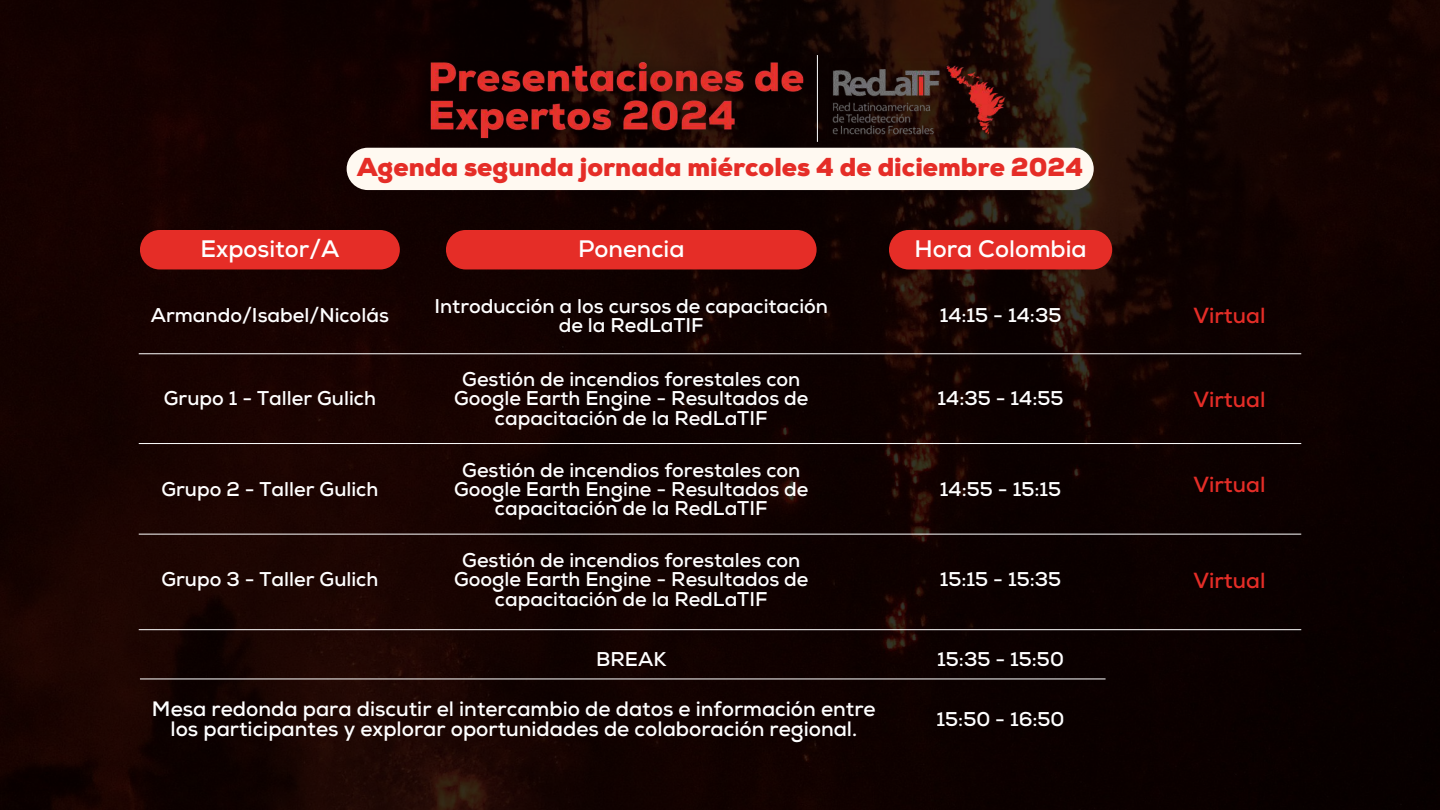
<style>
.page{position:relative;width:1440px;height:810px;background:#fff}
.page>*{position:absolute;margin:0;border:0;box-sizing:border-box;transform-origin:0 0}
.t1{font:900 25.9px "Nexa";color:#e52d27}
.t2{font:700 23.8px "Nexa";color:#fff}
.t3{font:700 21.8px "Nexa";color:#e52d27}
.t4{font:700 20.8px/20.2px "Nexa";color:#fff;text-align:center}
.t5{font:700 19.9px/19.3px "Nexa";color:#fff;text-align:center}
</style>
<div class="page">
<img style="left:0;top:0;width:1440px;height:810px">
<div style="left:140px;top:230px;width:260px;height:39px;background:#e52d27;border-radius:20px"></div>
<div style="left:446px;top:230px;width:371px;height:39px;background:#e52d27;border-radius:20px"></div>
<div style="left:889px;top:230px;width:223px;height:39px;background:#e52d27;border-radius:20px"></div>
<hr style="left:139px;top:353px;width:1162px;height:1px;background:#fff">
<hr style="left:139px;top:443px;width:1162px;height:1px;background:#fff">
<hr style="left:139px;top:534px;width:1162px;height:1px;background:#fff">
<hr style="left:139px;top:629px;width:1162px;height:1px;background:#fff">
<hr style="left:140px;top:679px;width:966px;height:1px;background:#fff">
<img style="left:829px;top:58px;width:195px;height:80px">
<img style="left:412px;top:45px;width:410px;height:103px">
<div style="left:347px;top:148px;width:747px;height:42px;background:#fff9f1"></div>
<h1 class="t1" style="left:357px;top:152px;width:728px">Agenda segunda jornada miércoles 4 de diciembre 2024</h1>
<p class="t2" style="left:200px;top:235px;width:141px">Expositor/A</p>
<p class="t2" style="left:578px;top:235px;width:108px">Ponencia</p>
<p class="t2" style="left:914px;top:235px;width:174px">Hora Colombia</p>
<p class="t5" style="left:151px;top:306px;width:240px">Armando/Isabel/Nicolás</p>
<p class="t5" style="left:434px;top:297px;width:395px">Introducción a los cursos de capacitación de la RedLaTIF</p>
<p class="t5" style="left:940px;top:306px;width:123px">14:15 - 14:35</p>
<p class="t5" style="left:164px;top:390px;width:214px">Grupo 1 - Taller Gulich</p>
<p class="t5" style="left:454px;top:370px;width:356px">Gestión de incendios forestales con<br>Google Earth Engine - Resultados de capacitación de la RedLaTIF</p>
<p class="t5" style="left:938px;top:390px;width:128px">14:35 - 14:55</p>
<p class="t5" style="left:161px;top:480px;width:218px">Grupo 2 - Taller Gulich</p>
<p class="t5" style="left:454px;top:461px;width:356px">Gestión de incendios forestales con<br>Google Earth Engine - Resultados de capacitación de la RedLaTIF</p>
<p class="t5" style="left:940px;top:480px;width:123px">14:55 - 15:15</p>
<p class="t5" style="left:161px;top:570px;width:218px">Grupo 3 - Taller Gulich</p>
<p class="t5" style="left:454px;top:551px;width:356px">Gestión de incendios forestales con<br>Google Earth Engine - Resultados de capacitación de la RedLaTIF</p>
<p class="t5" style="left:940px;top:570px;width:123px">15:15 - 15:35</p>
<p class="t5" style="left:596px;top:651px;width:71px">BREAK</p>
<p class="t5" style="left:937px;top:651px;width:128px">15:35 - 15:50</p>
<p class="t4" style="left:152px;top:700px;width:725px">Mesa redonda para discutir el intercambio de datos e información entre los participantes y explorar oportunidades de colaboración regional.</p>
<p class="t5" style="left:937px;top:710px;width:130px">15:50 - 16:50</p>
<p class="t3" style="left:1193px;top:302px;width:74px">Virtual</p>
<p class="t3" style="left:1193px;top:387px;width:74px">Virtual</p>
<p class="t3" style="left:1193px;top:472px;width:74px">Virtual</p>
<p class="t3" style="left:1193px;top:567px;width:74px">Virtual</p>
</div>
